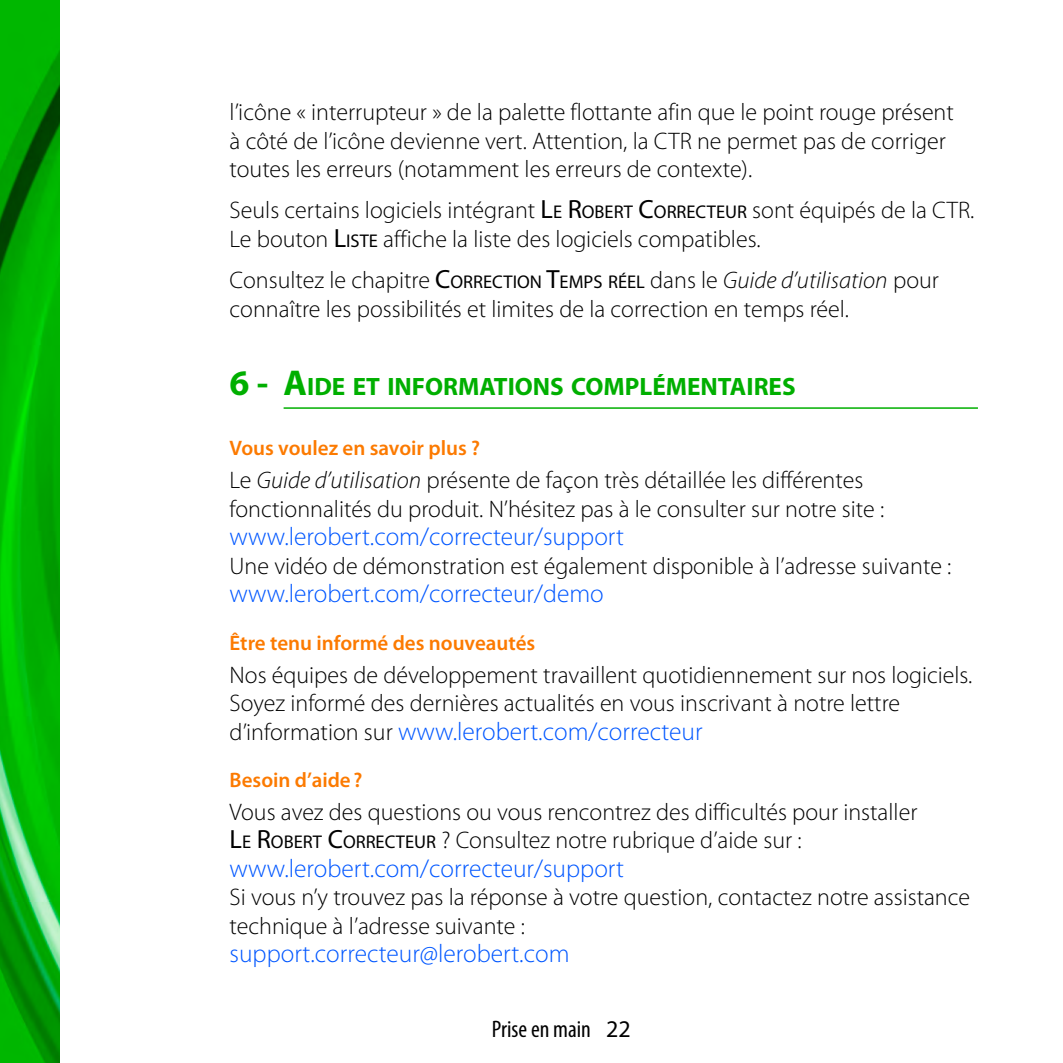
<style>
.page{position:relative;width:1063px;height:1063px;background:#fff}
.page>*{position:absolute;margin:0;border:0;box-sizing:border-box;transform-origin:0 0}
.t1{font:300 25.5px "Myriad Pro";color:#0057ff}
.t2{font:700 25.2px "Myriad Pro";color:#00af00}
.t3{font:300 24px/28.5px "Myriad Pro";color:#000}
.t4{font:condensed 24px "Myriad Pro";color:#000}
.t5{font:600 21px "Myriad Pro";color:#fc7a00}
.s1{font-weight:400;font-size:26.4px}
.s2{font-weight:400;font-size:18.6px}
.s3{font-style:italic}
.s4{font-size:36px}
.s5{font-size:24px;color:#000}
.s6{font-stretch:normal}
</style>
<div class="page">
<img style="left:0;top:0;width:60px;height:1063px">
<hr style="left:284px;top:407px;width:694px;height:2px;background:#00af00">
<p class="t3" style="left:230px;top:98px;width:726px">l’icône « interrupteur » de la palette flottante afin que le point rouge présent à côté de l’icône devienne vert. Attention, la CTR ne permet pas de corriger toutes les erreurs (notamment les erreurs de contexte).</p>
<p class="t3" style="left:230px;top:196px;width:746px">Seuls certains logiciels intégrant <span class="s1">L</span><span class="s2">E</span> <span class="s1">R</span><span class="s2">OBERT</span> <span class="s1">C</span><span class="s2">ORRECTEUR</span> sont équipés de la CTR.<br>Le bouton <span class="s1">L</span><span class="s2">ISTE</span> affiche la liste des logiciels compatibles.</p>
<p class="t3" style="left:230px;top:266px;width:711px">Consultez le chapitre <span class="s1">C</span><span class="s2">ORRECTION</span> <span class="s1">T</span><span class="s2">EMPS RÉEL</span> dans le <span class="s3">Guide d’utilisation</span> pour connaître les possibilités et limites de la correction en temps réel.</p>
<p class="t2" style="left:230px;top:370px;width:568px"><span class="s4">6 - A</span>IDE ET INFORMATIONS COMPLÉMENTAIRES</p>
<p class="t5" style="left:230px;top:435px;width:252px">Vous voulez en savoir plus ?</p>
<p class="t3" style="left:230px;top:466px;width:656px">Le <span class="s3">Guide d’utilisation</span> présente de façon très détaillée les différentes fonctionnalités du produit. N’hésitez pas à le consulter sur notre site :</p>
<p class="t1" style="left:230px;top:521px;width:396px">www.lerobert.com/correcteur/support</p>
<p class="t3" style="left:230px;top:551px;width:723px">Une vidéo de démonstration est également disponible à l’adresse suivante :</p>
<p class="t1" style="left:230px;top:578px;width:376px">www.lerobert.com/correcteur/demo</p>
<p class="t5" style="left:230px;top:629px;width:307px">Être tenu informé des nouveautés</p>
<p class="t3" style="left:230px;top:660px;width:744px">Nos équipes de développement travaillent quotidiennement sur nos logiciels.<br>Soyez informé des dernières actualités en vous inscrivant à notre lettre</p>
<p class="t1" style="left:230px;top:716px;width:474px"><span class="s5">d’information sur</span> www.lerobert.com/correcteur</p>
<p class="t5" style="left:230px;top:766px;width:134px">Besoin d’aide?</p>
<p class="t3" style="left:230px;top:797px;width:689px">Vous avez des questions ou vous rencontrez des difficultés pour installer<br><span class="s1">L</span><span class="s2">E</span> <span class="s1">R</span><span class="s2">OBERT</span> <span class="s1">C</span><span class="s2">ORRECTEUR</span> ? Consultez notre rubrique d’aide sur :</p>
<p class="t1" style="left:230px;top:853px;width:396px">www.lerobert.com/correcteur/support</p>
<p class="t3" style="left:230px;top:883px;width:742px">Si vous n’y trouvez pas la réponse à votre question, contactez notre assistance technique à l’adresse suivante :</p>
<p class="t1" style="left:230px;top:938px;width:341px">support.correcteur@lerobert.com</p>
<p class="t4" style="left:492px;top:1015px;width:140px">Prise en main <span class="s6">22</span></p>
</div>
